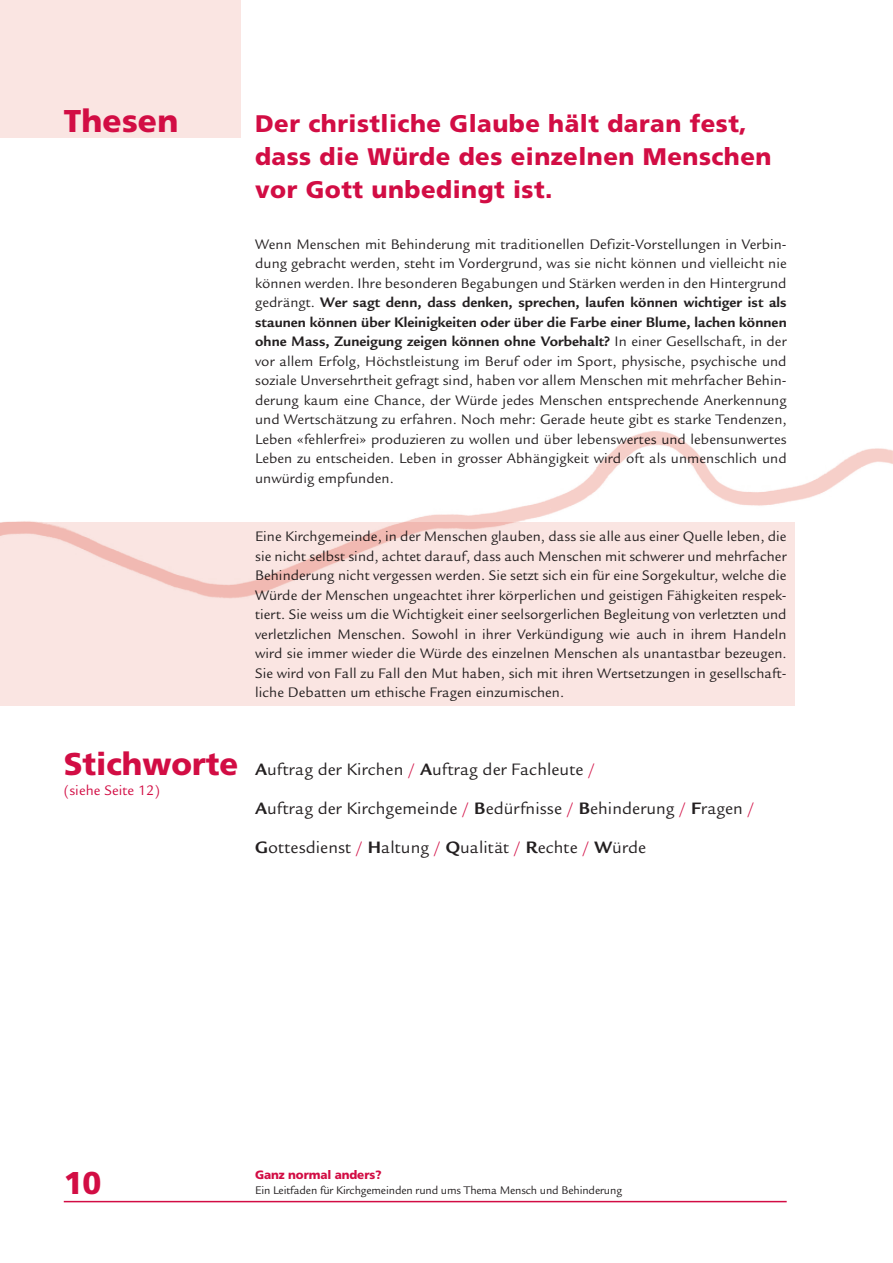
<style>
.page{position:relative;width:893px;height:1263px;background:#fff}
.page>*{position:absolute;margin:0;border:0;box-sizing:border-box;transform-origin:0 0}
.t1{font:900 31.5px "Frutiger";color:#d20d44}
._0_Titel_Inhalt{font:900 24px/33px "Frutiger";letter-spacing:.02em;color:#d20d44}
._1_Grundtext{font:18px/39px "Legacy Sans";letter-spacing:.005em;color:#231f20}
._1_Grundtext-2{font:15px/19.5px "Legacy Sans";letter-spacing:.005em;color:#231f20;text-align:justify}
.t2{font:15px "Legacy Sans";letter-spacing:.005em;color:#d20d44}
.t3{font:12px "Legacy Sans";letter-spacing:-.01em;color:#231f20}
.t4{font:900 12px "Frutiger";letter-spacing:-.01em;color:#d20d44}
.s1{font-weight:700}
.s2{color:#d20d44}
</style>
<div class="page">
<hr style="left:64px;top:1201px;width:723px;height:1px;background:#d20d44">
<div style="left:0;top:523px;width:795px;height:183px;background:#fae5e2"></div>
<div style="left:0;top:0;width:240px;height:138px;background:#fae5e2"></div>
<img style="left:0;top:431px;width:893px;height:168px">
<p class="t1" style="left:64px;top:102px;width:116px">Thesen</p>
<p class="_0_Titel_Inhalt" style="left:255px;top:106px;width:518px">Der christliche Glaube hält daran fest, dass die Würde des einzelnen Menschen vor Gott unbedingt ist.</p>
<p class="_1_Grundtext-2" style="left:255px;top:234px;width:533px">Wenn Menschen mit Behinderung mit traditionellen Defizit-Vorstellungen in Verbin&shy;dung gebracht werden, steht im Vordergrund, was sie nicht können und vielleicht nie können werden. Ihre besonderen Begabungen und Stärken werden in den Hintergrund gedrängt. <span class="s1">Wer sagt denn, dass denken, sprechen, laufen können wichtiger ist als staunen können über Kleinigkeiten oder über die Farbe einer Blume, lachen können ohne Mass, Zuneigung zeigen können ohne Vorbehalt?</span> In einer Gesellschaft, in der vor allem Erfolg, Höchstleistung im Beruf oder im Sport, physische, psychische und soziale Unversehrtheit gefragt sind, haben vor allem Menschen mit mehrfacher Behin&shy;derung kaum eine Chance, der Würde jedes Menschen entsprechende Anerkennung und Wertschätzung zu erfahren. Noch mehr: Gerade heute gibt es starke Tendenzen, Leben «fehlerfrei» produzieren zu wollen und über lebenswertes und lebensunwertes Leben zu entscheiden. Leben in grosser Abhängigkeit wird oft als unmenschlich und unwürdig empfunden.</p>
<p class="_1_Grundtext-2" style="left:255px;top:527px;width:533px">Eine Kirchgemeinde, in der Menschen glauben, dass sie alle aus einer Quelle leben, die sie nicht selbst sind, achtet darauf, dass auch Menschen mit schwerer und mehrfacher Behinderung nicht vergessen werden. Sie setzt sich ein für eine Sorgekultur, welche die Würde der Menschen ungeachtet ihrer körperlichen und geistigen Fähigkeiten respek&shy;tiert. Sie weiss um die Wichtigkeit einer seelsorgerlichen Begleitung von verletzten und verletzlichen Menschen. Sowohl in ihrer Verkündigung wie auch in ihrem Handeln wird sie immer wieder die Würde des einzelnen Menschen als unantastbar bezeugen.<br>Sie wird von Fall zu Fall den Mut haben, sich mit ihren Wertsetzungen in gesellschaft&shy;liche Debatten um ethische Fragen einzumischen.</p>
<p class="t1" style="left:64px;top:745px;width:176px">Stichworte</p>
<p class="t2" style="left:64px;top:782px;width:98px">(siehe Seite 12)</p>
<p class="_1_Grundtext" style="left:255px;top:750px;width:342px"><span class="s1">A</span>uftrag der Kirchen <span class="s2">/</span> <span class="s1">A</span>uftrag der Fachleute <span class="s2">/</span></p>
<p class="_1_Grundtext" style="left:255px;top:789px;width:501px"><span class="s1">A</span>uftrag der Kirchgemeinde <span class="s2">/</span> <span class="s1">B</span>edürfnisse <span class="s2">/</span> <span class="s1">B</span>ehinderung <span class="s2">/</span> <span class="s1">F</span>ragen <span class="s2">/<br></span><span class="s1">G</span>ottesdienst <span class="s2">/</span> <span class="s1">H</span>altung <span class="s2">/</span> <span class="s1">Q</span>ualität <span class="s2">/</span> <span class="s1">R</span>echte <span class="s2">/</span> <span class="s1">W</span>ürde</p>
<h1 class="t1" style="left:64px;top:1164px;width:39px">10</h1>
<p class="t4" style="left:255px;top:1167px;width:128px">Ganz normal anders?</p>
<p class="t3" style="left:255px;top:1183px;width:368px">Ein Leitfaden für Kirchgemeinden rund ums Thema Mensch und Behinderung</p>
</div>
